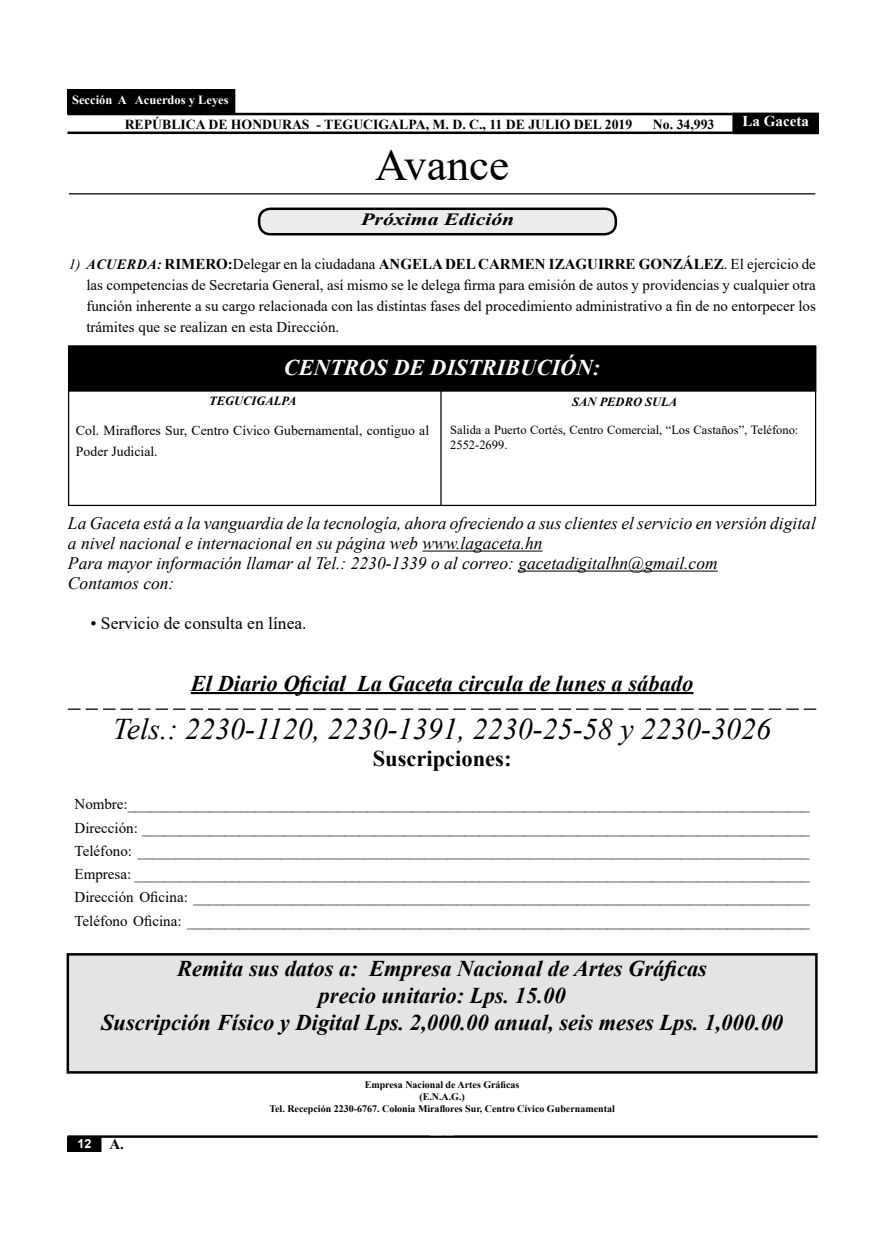
<style>
.page{position:relative;width:886px;height:1241px;background:#fff}
.page>*{position:absolute;margin:0;border:0;box-sizing:border-box;transform-origin:0 0}
.t1{font:45px "Times New Roman";color:#000}
.t2{font:italic 30px "Times New Roman";color:#000}
.t3{font:italic 700 22.5px/27px "Times New Roman";color:#000;text-align:center}
.t4{font:italic 700 22.5px "Times New Roman";color:#fff}
.t5{font:700 22.5px "Times New Roman";color:#000}
.t6{font:italic 17.5px/20px "Times New Roman";color:#000}
.t7{font:17.5px "Times New Roman";color:#000}
.t8{font:italic 700 17.12px "Times New Roman";color:#000;scale:1.27 1}
.t9{font:15px/23.2px "Times New Roman";color:#000;text-align:justify}
.t10{font:700 15px "Times New Roman";color:#fff}
.t11{font:700 15px "Times New Roman";color:#000}
.t12{font:13.75px/21.2px "Times New Roman";color:#000}
.t13{font:700 13.75px "Times New Roman";color:#000}
.t14{font:12.5px/15px "Times New Roman";color:#000}
.t15{font:italic 700 12.5px "Times New Roman";color:#000}
.t16{font:700 12.5px "Times New Roman";color:#fff}
.t17{font:700 12.5px "Arial";color:#fff}
.t18{font:700 10px/12px "Times New Roman";color:#000;text-align:center}
.s1{font-style:italic;font-size:14.12px}
.s2{font-weight:700;font-style:italic;font-size:14.12px}
.s3{font-weight:700}
</style>
<div class="page">
<div style="left:68px;top:1136px;width:33px;height:15px;background:#000"></div>
<div style="left:733px;top:113px;width:85px;height:21px;background:#000"></div>
<hr style="left:68px;top:131px;width:664px;height:3px;background:#000">
<hr style="left:68px;top:113px;width:664px;height:2px;background:#000">
<hr style="left:68px;top:1135px;width:750px;height:2px;background:#000">
<div style="left:68px;top:90px;width:167px;height:24px;background:#000"></div>
<div style="left:68px;top:954px;width:748px;height:118px;background:#e3e4e4"></div>
<div style="left:67px;top:952px;width:751px;height:121px;border:2px solid #000"></div>
<div style="left:69px;top:346px;width:746px;height:44px;background:#000"></div>
<svg style="left:68px;top:708px;width:748px;height:1px"></svg>
<hr style="left:191px;top:692px;width:502px;height:2px;background:#000">
<div style="left:259px;top:209px;width:357px;height:25px;background:#ededee;border-radius:11px"></div>
<div style="left:258px;top:207px;width:359px;height:28px;border:2px solid #000;border-radius:11px"></div>
<hr style="left:69px;top:193px;width:746px;height:1px;background:#000">
<hr style="left:68px;top:390px;width:748px;height:1px;background:#000">
<hr style="left:422px;top:550px;width:121px;height:1px;background:#000">
<hr style="left:518px;top:570px;width:200px;height:1px;background:#000">
<hr style="left:440px;top:391px;width:2px;height:115px;background:#000">
<div style="left:68px;top:345px;width:748px;height:161px;border:1px solid #000"></div>
<p class="t16" style="left:72px;top:91px;width:158px">Sección A Acuerdos y Leyes</p>
<p class="t13" style="left:125px;top:114px;width:509px">REPÚBLICA DE HONDURAS - TEGUCIGALPA, M. D. C., 11 DE JULIO DEL 2019</p>
<p class="t13" style="left:653px;top:114px;width:63px">No. 34,993</p>
<h1 class="t1" style="left:375px;top:133px;width:136px">Avance</h1>
<p class="t8" style="left:361px;top:207px;width:122px">Próxima Edición</p>
<p class="t10" style="left:742px;top:110px;width:68px">La Gaceta</p>
<p class="t9" style="left:86px;top:252px;width:731px;line-height:21.2px;text-indent:-18px"><span class="s1">1)</span> <span class="s2">ACUERDA:</span> <span class="s3">RIMERO:</span>Delegar en la ciudadana <span class="s3">ANGELA DEL CARMEN IZAGUIRRE GONZÁLEZ</span>. El ejercicio de las competencias de Secretaria General, así mismo se le delega firma para emisión de autos y providencias y cualquier otra función inherente a su cargo relacionada con las distintas fases del procedimiento administrativo a fin de no entorpecer los trámites que se realizan en esta Dirección.</p>
<h3 class="t4" style="left:284px;top:351px;width:318px">CENTROS DE DISTRIBUCIÓN:</h3>
<p class="t15" style="left:209px;top:392px;width:89px">TEGUCIGALPA</p>
<p class="t12" style="left:76px;top:419px;width:355px">Col. Miraflores Sur, Centro Cívico Gubernamental, contiguo al<br>Poder Judicial.</p>
<p class="t15" style="left:572px;top:392px;width:106px">SAN PEDRO SULA</p>
<p class="t14" style="left:450px;top:422px;width:350px">Salida a Puerto Cortés, Centro Comercial, “Los Castaños”, Teléfono:<br>2552-2699.</p>
<p class="t6" style="left:68px;top:513px;width:749px">La Gaceta está a la vanguardia de la tecnología, ahora ofreciendo a sus clientes el servicio en versión digital a nivel nacional e internacional en su página web www.lagaceta.hn<br>Para mayor información llamar al Tel.: 2230-1339 o al correo: gacetadigitalhn@gmail.com<br>Contamos con:</p>
<p class="t7" style="left:90px;top:611px;width:218px">• Servicio de consulta en línea.</p>
<h3 class="t3" style="left:191px;top:668px;width:504px">El Diario Oficial La Gaceta circula de lunes a sábado</h3>
<h2 class="t2" style="left:113px;top:707px;width:660px">Tels.: 2230-1120, 2230-1391, 2230-25-58 y 2230-3026</h2>
<h3 class="t5" style="left:373px;top:741px;width:140px">Suscripciones:</h3>
<p class="t9" style="left:74px;top:792px;width:737px">Nombre:___________________________________________________________________________________________ Dirección: _________________________________________________________________________________________ Teléfono: _________________________________________________________________________________________ Empresa: __________________________________________________________________________________________ Dirección Oficina: __________________________________________________________________________________ Teléfono Oficina: ___________________________________________________________________________________</p>
<h3 class="t3" style="left:101px;top:954px;width:683px">Remita sus datos a: Empresa Nacional de Artes Gráficas<br>precio unitario: Lps. 15.00<br>Suscripción Físico y Digital Lps. 2,000.00 anual, seis meses Lps. 1,000.00</h3>
<p class="t17" style="left:77px;top:1134px;width:15px">12</p>
<p class="t11" style="left:109px;top:1133px;width:16px">A.</p>
<p class="t18" style="left:269px;top:1078px;width:347px">Empresa Nacional de Artes Gráficas<br>(E.N.A.G.)<br>Tel. Recepción 2230-6767. Colonia Miraflores Sur, Centro Cívico Gubernamental</p>
</div>
